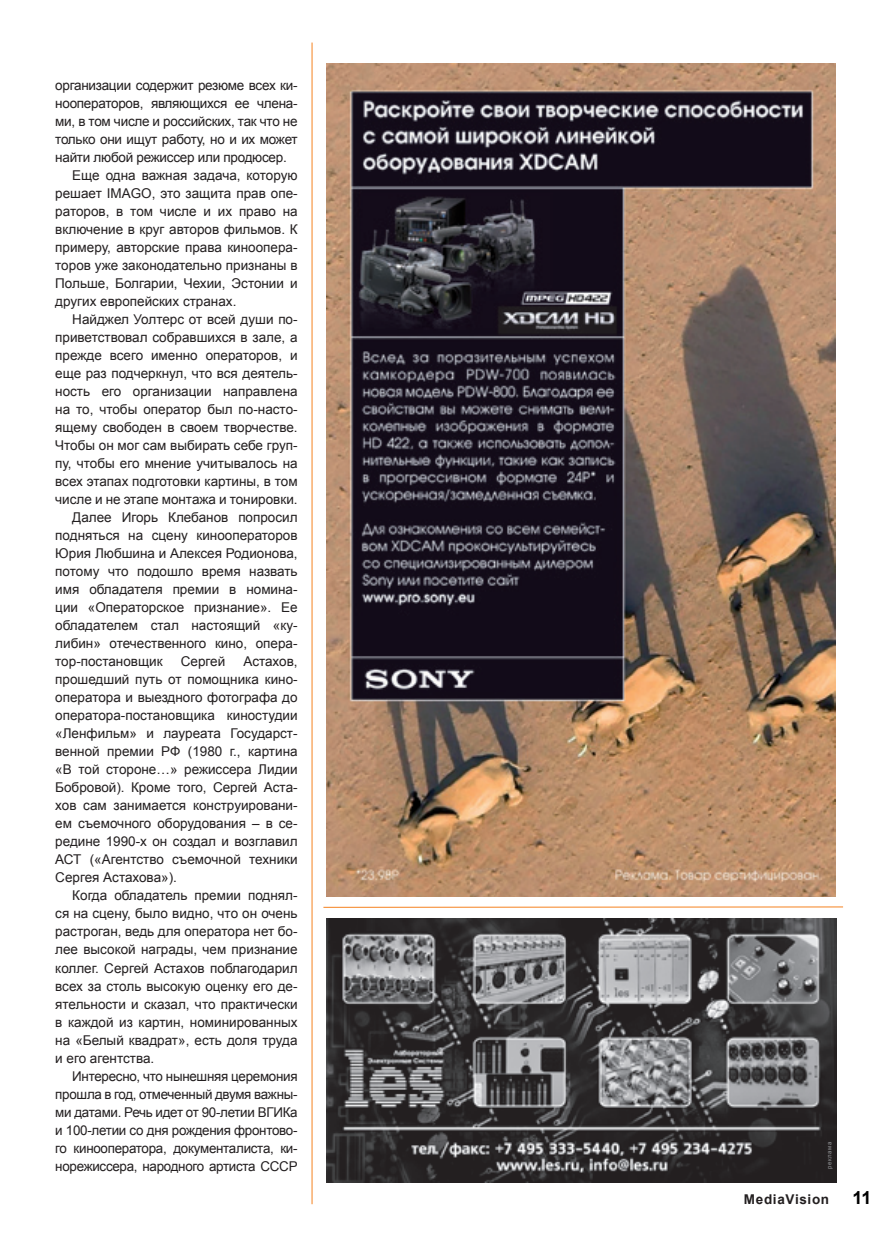
<style>
.page{position:relative;width:893px;height:1234px;background:#fff}
.page>*{position:absolute;margin:0;border:0;box-sizing:border-box;transform-origin:0 0}
.t1{font:700 18px "Arial";color:#000}
.t2{font:13.5px/18px "Arial";color:#231f20;text-align:justify}
.t3{font:13.5px "Arial";letter-spacing:-.02em;color:#231f20}
.t4{font:700 13.5px "Arial";letter-spacing:.05em;color:#231f20}
.t5{font:6px "Arial";letter-spacing:.1em;color:#939598}
</style>
<div class="page">
<img style="left:326px;top:64px;width:509px;height:832px">
<hr style="left:312px;top:43px;width:1px;height:1160px;background:#f58220">
<hr style="left:323px;top:906px;width:520px;height:1px;background:#f58220">
<img style="left:326px;top:918px;width:511px;height:264px">
<p class="t3" style="left:55px;top:76px;width:244px">организации содержит резюме всех ки-</p>
<p class="t3" style="left:55px;top:94px;width:244px">нооператоров, являющихся ее члена-</p>
<p class="t3" style="left:55px;top:112px;width:244px">ми, в том числе и российских, так что не</p>
<p class="t3" style="left:55px;top:130px;width:244px">только они ищут работу, но и их может</p>
<p class="t3" style="left:55px;top:148px;width:233px">найти любой режиссер или продюсер.</p>
<p class="t2" style="left:72px;top:166px;width:227px">Еще одна важная задача, которую</p>
<p class="t2" style="left:55px;top:184px;width:244px">решает IMAGO, это защита прав опе-</p>
<p class="t2" style="left:55px;top:202px;width:244px">раторов, в том числе и их право на</p>
<p class="t2" style="left:55px;top:220px;width:244px">включение в круг авторов фильмов. К</p>
<p class="t2" style="left:55px;top:238px;width:244px">примеру, авторские права киноопера-</p>
<p class="t2" style="left:55px;top:256px;width:244px">торов уже законодательно признаны в</p>
<p class="t2" style="left:55px;top:274px;width:244px">Польше, Болгарии, Чехии, Эстонии и</p>
<p class="t2" style="left:55px;top:292px;width:183px">других европейских странах.</p>
<p class="t2" style="left:72px;top:310px;width:227px">Найджел Уолтерс от всей души по-</p>
<p class="t2" style="left:55px;top:328px;width:244px">приветствовал собравшихся в зале, а</p>
<p class="t2" style="left:55px;top:346px;width:244px">прежде всего именно операторов, и</p>
<p class="t2" style="left:55px;top:364px;width:244px">еще раз подчеркнул, что вся деятель-</p>
<p class="t2" style="left:55px;top:382px;width:244px">ность его организации направлена</p>
<p class="t2" style="left:55px;top:400px;width:244px">на то, чтобы оператор был по-насто-</p>
<p class="t2" style="left:55px;top:418px;width:244px">ящему свободен в своем творчестве.</p>
<p class="t2" style="left:55px;top:436px;width:244px">Чтобы он мог сам выбирать себе груп-</p>
<p class="t2" style="left:55px;top:454px;width:244px">пу, чтобы его мнение учитывалось на</p>
<p class="t2" style="left:55px;top:472px;width:244px">всех этапах подготовки картины, в том</p>
<p class="t2" style="left:55px;top:490px;width:244px">числе и не этапе монтажа и тонировки.</p>
<p class="t2" style="left:72px;top:508px;width:227px">Далее Игорь Клебанов попросил</p>
<p class="t2" style="left:55px;top:526px;width:244px">подняться на сцену кинооператоров</p>
<p class="t2" style="left:55px;top:544px;width:244px">Юрия Любшина и Алексея Родионова,</p>
<p class="t2" style="left:55px;top:562px;width:244px">потому что подошло время назвать</p>
<p class="t2" style="left:55px;top:580px;width:244px">имя обладателя премии в номина-</p>
<p class="t2" style="left:55px;top:598px;width:244px">ции «Операторское признание». Ее</p>
<p class="t2" style="left:55px;top:616px;width:244px">обладателем стал настоящий «ку-</p>
<p class="t2" style="left:55px;top:634px;width:244px">либин» отечественного кино, опера-</p>
<p class="t2" style="left:55px;top:652px;width:109px">тор-постановщик</p>
<p class="t2" style="left:181px;top:652px;width:46px">Сергей</p>
<p class="t2" style="left:55px;top:652px;width:244px;text-indent:188px">Астахов, прошедший путь от помощника кино&shy;оператора и выездного фотографа до оператора-постановщика киностудии «Ленфильм» и лауреата Государст&shy;венной премии РФ (1980 г., картина «В той стороне…» режиссера Лидии Бобровой). Кроме того, Сергей Аста&shy;хов сам занимается конструировани&shy;ем съемочного оборудования – в се&shy;редине 1990-х он создал и возглавил АСТ («Агентство съемочной техники Сергея Астахова»).</p>
<p class="t2" style="left:55px;top:886px;width:244px;text-indent:17px">Когда обладатель премии поднял&shy;ся на сцену, было видно, что он очень растроган, ведь для оператора нет бо&shy;лее высокой награды, чем признание коллег. Сергей Астахов поблагодарил всех за столь высокую оценку его де&shy;ятельности и сказал, что практически в каждой из картин, номинированных на «Белый квадрат», есть доля труда и его агентства.</p>
<p class="t2" style="left:55px;top:1066px;width:244px;text-indent:17px">Интересно, что нынешняя церемония прошла в год, отмеченный двумя важны&shy;ми датами. Речь идет от 90-летии ВГИКа и 100-летии со дня рождения фронтово&shy;го кинооператора, документалиста, ки&shy;норежиссера, народного артиста СССР</p>
<p class="t5" style="left:825px;top:1168px;width:29px;rotate:-90deg">реклама</p>
<p class="t4" style="left:744px;top:1190px;width:87px">MediaVision</p>
<h1 class="t1" style="left:853px;top:1185px;width:21px">11</h1>
</div>
